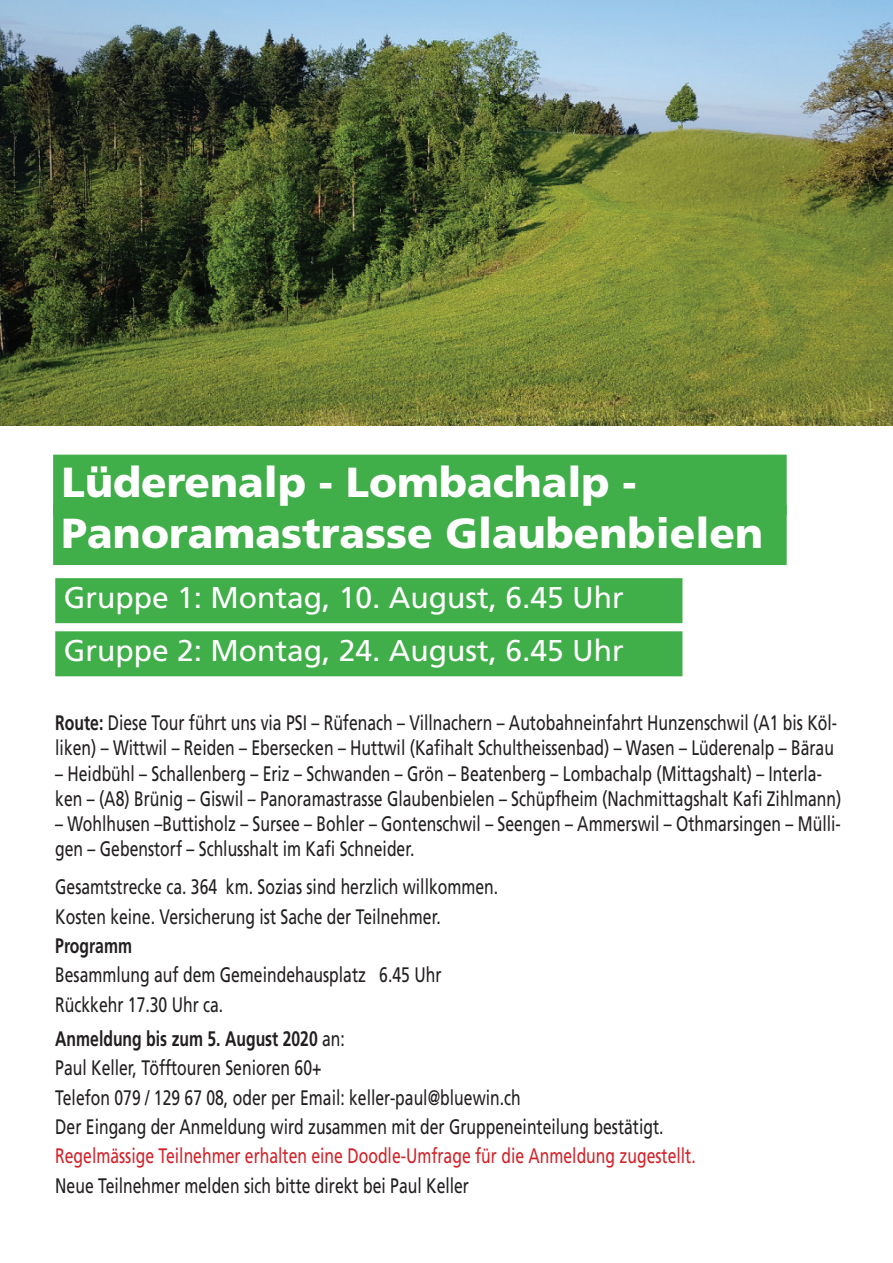
<style>
.page{position:relative;width:893px;height:1263px;background:#fff}
.page>*{position:absolute;margin:0;border:0;box-sizing:border-box;transform-origin:0 0}
.t1{font:900 42px/50.4px "Frutiger LT Pro";color:#fff}
.t2{font:30px/53.1px "Frutiger LT Pro";color:#fff}
.t3{font:21px/29.4px "Frutiger LT Pro";color:#231f20;scale:.75 1}
.t4{font:21px "Frutiger LT Pro";color:#d1232a;scale:.75 1}
.t5{font:700 21px "Frutiger LT Pro";color:#231f20;scale:.75 1}
.s1{font-weight:700}
</style>
<div class="page">
<img style="left:0;top:0;width:893px;height:425px">
<div style="left:53px;top:455px;width:734px;height:60px;background:#40ae49"></div>
<div style="left:53px;top:505px;width:734px;height:60px;background:#40ae49"></div>
<div style="left:55px;top:578px;width:627px;height:45px;background:#40ae49"></div>
<div style="left:55px;top:631px;width:627px;height:45px;background:#40ae49"></div>
<h1 class="t1" style="left:62px;top:457px;width:703px">Lüderenalp - Lombachalp -<br>Panoramastrasse Glaubenbielen</h1>
<h2 class="t2" style="left:64px;top:571px;width:562px">Gruppe 1: Montag, 10. August, 6.45 Uhr<br>Gruppe 2: Montag, 24. August, 6.45 Uhr</h2>
<p class="t3" style="left:55px;top:710px;width:1044px;line-height:25.2px"><span class="s1">Route:</span> Diese Tour führt uns via PSI – Rüfenach – Villnachern – Autobahneinfahrt Hunzenschwil (A1 bis Köl&shy;liken) – Wittwil – Reiden – Ebersecken – Huttwil (Kafihalt Schultheissenbad) – Wasen – Lüderenalp – Bärau</p>
<p class="t3" style="left:55px;top:761px;width:1049px;line-height:25.2px">– Heidbühl – Schallenberg – Eriz – Schwanden – Grön – Beatenberg – Lombachalp (Mittagshalt) – Interla&shy;ken – (A8) Brünig – Giswil – Panoramastrasse Glaubenbielen – Schüpfheim (Nachmittagshalt Kafi Zihlmann)</p>
<p class="t3" style="left:55px;top:811px;width:1049px;line-height:25.2px">– Wohlhusen –Buttisholz – Sursee – Bohler – Gontenschwil – Seengen – Ammerswil – Othmarsingen – Mülli&shy;gen – Gebenstorf – Schlusshalt im Kafi Schneider.</p>
<p class="t3" style="left:55px;top:872px;width:592px">Gesamtstrecke ca. 364 km. Sozias sind herzlich willkommen.<br>Kosten keine. Versicherung ist Sache der Teilnehmer.</p>
<p class="t5" style="left:55px;top:933px;width:104px">Programm</p>
<p class="t3" style="left:55px;top:960px;width:516px">Besammlung auf dem Gemeindehausplatz 6.45 Uhr<br>Rückkehr 17.30 Uhr ca.</p>
<p class="t3" style="left:55px;top:1024px;width:812px"><span class="s1">Anmeldung bis zum 5. August 2020</span> an:<br>Paul Keller, Töfftouren Senioren 60+<br>Telefon 079 / 129 67 08, oder per Email: keller-paul@bluewin.ch<br>Der Eingang der Anmeldung wird zusammen mit der Gruppeneinteilung bestätigt.</p>
<p class="t4" style="left:55px;top:1144px;width:855px">Regelmässige Teilnehmer erhalten eine Doodle-Umfrage für die Anmeldung zugestellt.</p>
<p class="t3" style="left:55px;top:1171px;width:553px">Neue Teilnehmer melden sich bitte direkt bei Paul Keller</p>
</div>
